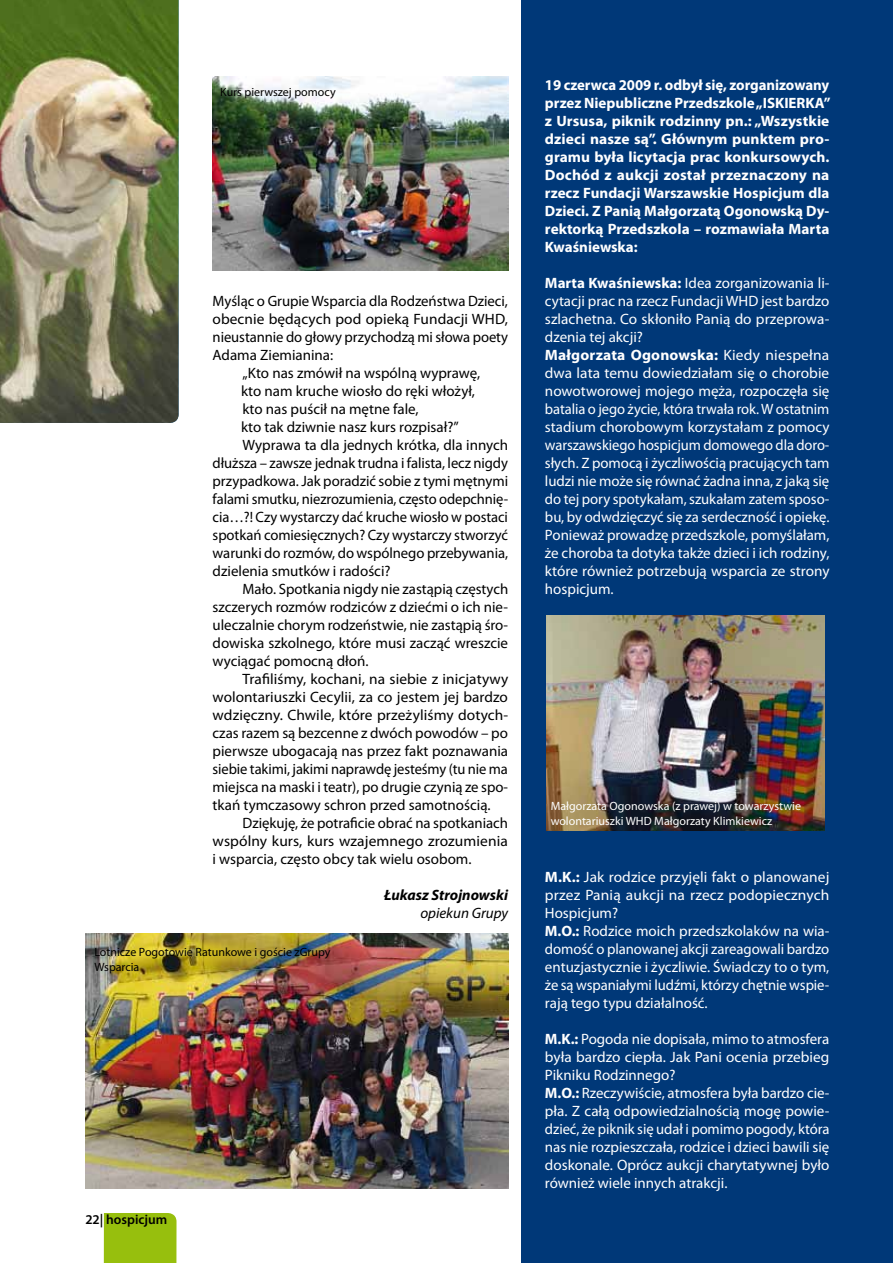
<style>
.page{position:relative;width:893px;height:1263px;background:#fff}
.page>*{position:absolute;margin:0;border:0;box-sizing:border-box;transform-origin:0 0}
.t1{font:15px/18px "Myriad Pro";color:#fff}
.t2{font:15px "Myriad Pro";color:#000}
.t3{font:700 15px/18px "Myriad Pro";letter-spacing:.005em;color:#fff;text-align:justify}
.t4{font:italic 700 15px "Myriad Pro";color:#000}
.t5{font:italic 15px "Myriad Pro";color:#000}
.t6{font:600 13.5px "Myriad Pro";color:#000}
.t7{font:12px/15px "Myriad Pro";color:#fff}
.t8{font:12px/15px "Myriad Pro";color:#000}
.s1{font-weight:700}
</style>
<div class="page">
<div style="left:104px;top:1213px;width:73px;height:50px;background:#97bf0d"></div>
<img style="left:0;top:0;width:179px;height:423px">
<img style="left:85px;top:933px;width:423px;height:255px">
<img style="left:213px;top:77px;width:295px;height:193px">
<div style="left:521px;top:0;width:372px;height:1263px;background:#003878"></div>
<img style="left:546px;top:616px;width:279px;height:214px">
<p class="t8" style="left:220px;top:84px;width:117px">Kurs pierwszej pomocy</p>
<p class="t2" style="left:213px;top:292px;width:297px">Myśląc o Grupie Wsparcia dla Rodzeństwa Dzieci,</p>
<p class="t2" style="left:213px;top:310px;width:297px">obecnie będących pod opieką Fundacji WHD,</p>
<p class="t2" style="left:213px;top:328px;width:297px">nieustannie do głowy przychodzą mi słowa poety</p>
<p class="t2" style="left:213px;top:346px;width:122px">Adama Ziemianina:</p>
<p class="t2" style="left:243px;top:364px;width:239px">„Kto nas zmówił na wspólną wyprawę,</p>
<p class="t2" style="left:241px;top:382px;width:235px">kto nam kruche wiosło do ręki włożył,</p>
<p class="t2" style="left:243px;top:400px;width:178px">kto nas puścił na mętne fale,</p>
<p class="t2" style="left:241px;top:418px;width:219px">kto tak dziwnie nasz kurs rozpisał?”</p>
<p class="t2" style="left:243px;top:436px;width:267px">Wyprawa ta dla jednych krótka, dla innych</p>
<p class="t2" style="left:213px;top:454px;width:297px">dłuższa – zawsze jednak trudna i falista, lecz nigdy</p>
<p class="t2" style="left:213px;top:472px;width:297px">przypadkowa. Jak poradzić sobie z tymi mętnymi</p>
<p class="t2" style="left:213px;top:490px;width:297px">falami smutku, niezrozumienia, często odepchnię-</p>
<p class="t2" style="left:213px;top:508px;width:297px">cia…?! Czy wystarczy dać kruche wiosło w postaci</p>
<p class="t2" style="left:213px;top:526px;width:297px">spotkań comiesięcznych? Czy wystarczy stworzyć</p>
<p class="t2" style="left:213px;top:544px;width:297px">warunki do rozmów, do wspólnego przebywania,</p>
<p class="t2" style="left:213px;top:562px;width:179px">dzielenia smutków i radości?</p>
<p class="t2" style="left:243px;top:580px;width:267px">Mało. Spotkania nigdy nie zastąpią częstych</p>
<p class="t2" style="left:213px;top:598px;width:297px">szczerych rozmów rodziców z dziećmi o ich nie-</p>
<p class="t2" style="left:213px;top:616px;width:297px">uleczalnie chorym rodzeństwie, nie zastąpią śro-</p>
<p class="t2" style="left:213px;top:634px;width:297px">dowiska szkolnego, które musi zacząć wreszcie</p>
<p class="t2" style="left:213px;top:652px;width:157px">wyciągać pomocną dłoń.</p>
<p class="t2" style="left:243px;top:670px;width:267px">Trafiliśmy, kochani, na siebie z inicjatywy</p>
<p class="t2" style="left:213px;top:688px;width:297px">wolontariuszki Cecylii, za co jestem jej bardzo</p>
<p class="t2" style="left:213px;top:706px;width:297px">wdzięczny. Chwile, które przeżyliśmy dotych-</p>
<p class="t2" style="left:213px;top:724px;width:297px">czas razem są bezcenne z dwóch powodów – po</p>
<p class="t2" style="left:213px;top:742px;width:297px">pierwsze ubogacają nas przez fakt poznawania</p>
<p class="t2" style="left:213px;top:760px;width:297px">siebie takimi, jakimi naprawdę jesteśmy (tu nie ma</p>
<p class="t2" style="left:213px;top:778px;width:297px">miejsca na maski i teatr), po drugie czynią ze spo-</p>
<p class="t2" style="left:213px;top:796px;width:280px">tkań tymczasowy schron przed samotnością.</p>
<p class="t2" style="left:243px;top:814px;width:267px">Dziękuję, że potraficie obrać na spotkaniach</p>
<p class="t2" style="left:213px;top:832px;width:297px">wspólny kurs, kurs wzajemnego zrozumienia</p>
<p class="t2" style="left:213px;top:850px;width:260px">i wsparcia, często obcy tak wielu osobom.</p>
<p class="t4" style="left:384px;top:885px;width:125px">Łukasz Strojnowski</p>
<p class="t5" style="left:420px;top:904px;width:89px">opiekun Grupy</p>
<p class="t8" style="left:94px;top:945px;width:238px">Lotnicze Pogotowie Ratunkowe i goście zGrupy<br>Wsparcia</p>
<p class="t6" style="left:85px;top:1211px;width:83px">22| hospicjum</p>
<p class="t3" style="left:545px;top:75px;width:287px">19 czerwca 2009 r. odbył się, zorganizowany przez Niepubliczne Przedszkole „ISKIERKA” z Ursusa, piknik rodzinny pn.: „Wszystkie dzieci nasze są”. Głównym punktem pro&shy;gramu była licytacja prac konkursowych.<br>Dochód z aukcji został przeznaczony na rzecz Fundacji Warszawskie Hospicjum dla Dzieci. Z Panią Małgorzatą Ogonowską Dy&shy;rektorką Przedszkola – rozmawiała Marta Kwaśniewska:</p>
<p class="t1" style="left:545px;top:274px;width:286px"><span class="s1">Marta Kwaśniewska:</span> Idea zorganizowania li&shy;cytacji prac na rzecz Fundacji WHD jest bardzo szlachetna. Co skłoniło Panią do przeprowa&shy;dzenia tej akcji?<br><span class="s1">Małgorzata Ogonowska:</span> Kiedy niespełna dwa lata temu dowiedziałam się o chorobie nowotworowej mojego męża, rozpoczęła się batalia o jego życie, która trwała rok. W ostatnim stadium chorobowym korzystałam z pomocy warszawskiego hospicjum domowego dla doro&shy;słych. Z pomocą i życzliwością pracujących tam ludzi nie może się równać żadna inna, z jaką się do tej pory spotykałam, szukałam zatem sposo&shy;bu, by odwdzięczyć się za serdeczność i opiekę.<br>Ponieważ prowadzę przedszkole, pomyślałam, że choroba ta dotyka także dzieci i ich rodziny, które również potrzebują wsparcia ze strony hospicjum.</p>
<p class="t7" style="left:551px;top:798px;width:252px">Małgorzata Ogonowska (z prawej) w towarzystwie wolontariuszki WHD Małgorzaty Klimkiewicz</p>
<p class="t1" style="left:545px;top:868px;width:286px"><span class="s1">M.K.:</span> Jak rodzice przyjęli fakt o planowanej przez Panią aukcji na rzecz podopiecznych Hospicjum?<br><span class="s1">M.O.:</span> Rodzice moich przedszkolaków na wia&shy;domość o planowanej akcji zareagowali bardzo entuzjastycznie i życzliwie. Świadczy to o tym, że są wspaniałymi ludźmi, którzy chętnie wspie&shy;rają tego typu działalność.</p>
<p class="t1" style="left:545px;top:1030px;width:286px"><span class="s1">M.K.:</span> Pogoda nie dopisała, mimo to atmosfera była bardzo ciepła. Jak Pani ocenia przebieg Pikniku Rodzinnego?<br><span class="s1">M.O.:</span> Rzeczywiście, atmosfera była bardzo cie&shy;pła. Z całą odpowiedzialnością mogę powie&shy;dzieć, że piknik się udał i pomimo pogody, która nas nie rozpieszczała, rodzice i dzieci bawili się doskonale. Oprócz aukcji charytatywnej było również wiele innych atrakcji.</p>
</div>
